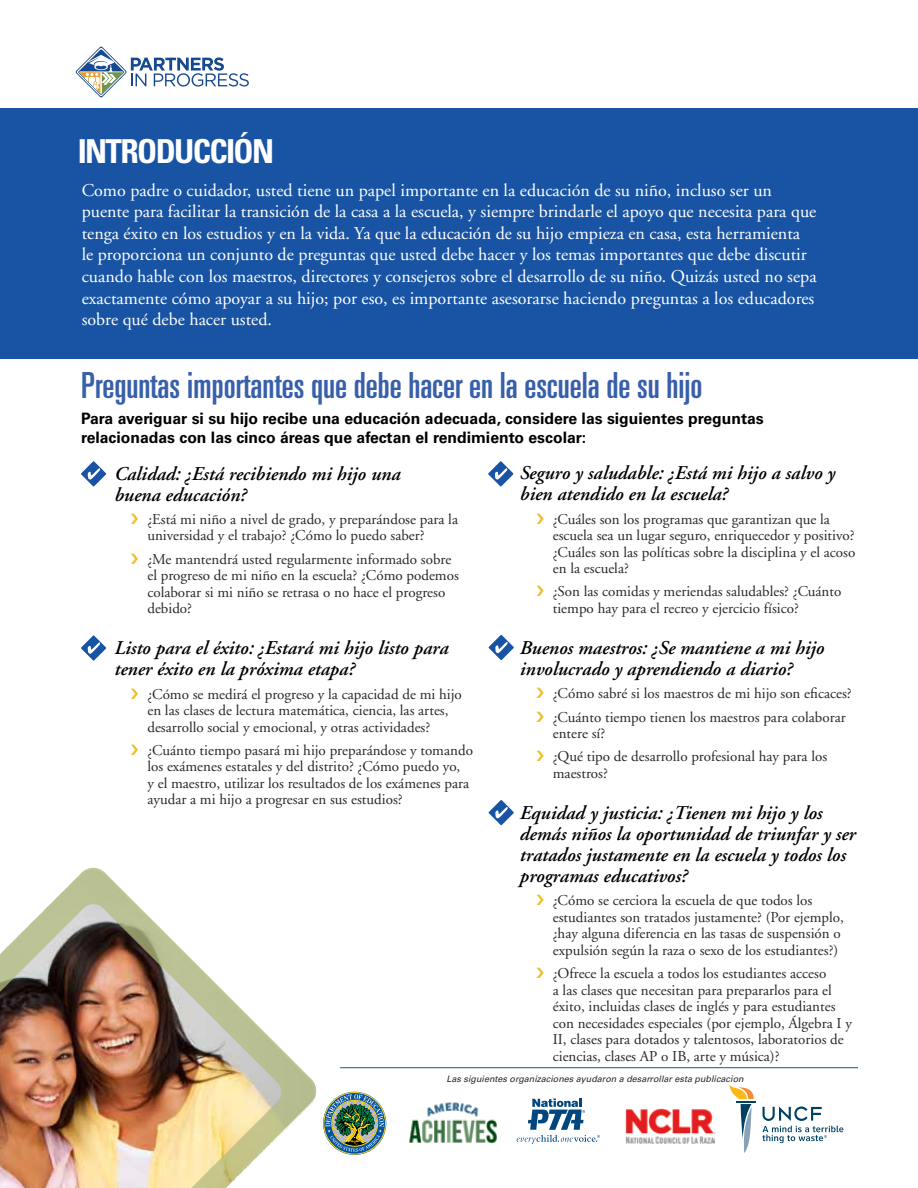
<style>
.page{position:relative;width:918px;height:1188px;background:#fff}
.page>*{position:absolute;margin:0;border:0;box-sizing:border-box;transform-origin:0 0}
.t1{font:ultra-condensed 36px "Univers";color:#375faa}
.t2{font:700 condensed 33px "Univers";letter-spacing:-.05em;color:#fff}
.ital_subhead{font:italic 600 19.5px/21px "Adobe Garamond";color:#000}
.t3{font:18px/21.6px "Adobe Garamond";color:#fff}
.t4{font:700 15.75px/18.9px "Univers";color:#000}
.t5{font:15px/16.5px "Adobe Garamond";color:#292829}
.Page_1{font:italic 9px "Univers";color:#292829}
</style>
<div class="page">
<div style="left:0;top:108px;width:918px;height:251px;background:#1854a3"></div>
<svg style="left:488px;top:461px;width:25px;height:25px"></svg>
<svg style="left:489px;top:635px;width:25px;height:25px"></svg>
<svg style="left:489px;top:800px;width:25px;height:25px"></svg>
<svg style="left:81px;top:635px;width:25px;height:26px"></svg>
<svg style="left:81px;top:461px;width:25px;height:25px"></svg>
<img style="left:0;top:868px;width:317px;height:320px">
<div style="left:324px;top:1092px;width:62px;height:62px;border:1px solid #ffd420;border-radius:50%"></div>
<img style="left:326px;top:1094px;width:58px;height:58px">
<div style="left:332px;top:1100px;width:46px;height:46px;border:1px solid #ffd420;border-radius:50%"></div>
<img style="left:409px;top:1102px;width:88px;height:42px">
<svg style="left:517px;top:1099px;width:83px;height:45px"></svg>
<img style="left:625px;top:1108px;width:89px;height:36px">
<hr style="left:736px;top:1101px;width:20px;height:2px;background:#004062">
<svg style="left:729px;top:1085px;width:25px;height:68px"></svg>
<svg style="left:762px;top:1107px;width:81px;height:36px"></svg>
<svg style="left:76px;top:46px;width:173px;height:52px"></svg>
<hr style="left:340px;top:1067px;width:518px;height:1px;background:#1854a3">
<h1 class="t2" style="left:78px;top:131px;width:198px">INTRODUCCIÓN</h1>
<p class="t3" style="left:82px;top:180px;width:736px">Como padre o cuidador, usted tiene un papel importante en la educación de su niño, incluso ser un puente para facilitar la transición de la casa a la escuela, y siempre brindarle el apoyo que necesita para que tenga éxito en los estudios y en la vida. Ya que la educación de su hijo empieza en casa, esta herramienta<br>le proporciona un conjunto de preguntas que usted debe hacer y los temas importantes que debe discutir cuando hable con los maestros, directores y consejeros sobre el desarrollo de su niño. Quizás usted no sepa exactamente cómo apoyar a su hijo; por eso, es importante asesorarse haciendo preguntas a los educadores sobre qué debe hacer usted.</p>
<h2 class="t1" style="left:81px;top:365px;width:623px">Preguntas importantes que debe hacer en la escuela de su hijo</h2>
<p class="t4" style="left:81px;top:409px;width:684px">Para averiguar si su hijo recibe una educación adecuada, considere las siguientes preguntas relacionadas con las cinco áreas que afectan el rendimiento escolar:</p>
<p class="ital_subhead" style="left:114px;top:463px;width:288px">Calidad: ¿Está recibiendo mi hijo una buena educación?</p>
<p class="t5" style="left:147px;top:511px;width:312px">¿Está mi niño a nivel de grado, y preparándose para la universidad y el trabajo? ¿Cómo lo puedo saber?</p>
<p class="t5" style="left:147px;top:551px;width:313px">¿Me mantendrá usted regularmente informado sobre el progreso de mi niño en la escuela? ¿Cómo podemos colaborar si mi niño se retrasa o no hace el progreso debido?</p>
<p class="ital_subhead" style="left:114px;top:638px;width:336px">Listo para el éxito: ¿Estará mi hijo listo para tener éxito en la próxima etapa?</p>
<p class="t5" style="left:147px;top:686px;width:316px">¿Cómo se medirá el progreso y la capacidad de mi hijo en las clases de lectura matemática, ciencia, las artes, desarrollo social y emocional, y otras actividades?</p>
<p class="t5" style="left:147px;top:742px;width:327px">¿Cuánto tiempo pasará mi hijo preparándose y tomando los exámenes estatales y del distrito? ¿Cómo puedo yo,<br>y el maestro, utilizar los resultados de los exámenes para ayudar a mi hijo a progresar en sus estudios?</p>
<p class="ital_subhead" style="left:520px;top:463px;width:317px">Seguro y saludable: ¿Está mi hijo a salvo y bien atendido en la escuela?</p>
<p class="t5" style="left:553px;top:511px;width:304px">¿Cuáles son los programas que garantizan que la escuela sea un lugar seguro, enriquecedor y positivo? ¿Cuáles son las políticas sobre la disciplina y el acoso en la escuela?</p>
<p class="t5" style="left:553px;top:584px;width:290px">¿Son las comidas y meriendas saludables? ¿Cuánto tiempo hay para el recreo y ejercicio físico?</p>
<p class="ital_subhead" style="left:520px;top:638px;width:306px">Buenos maestros: ¿Se mantiene a mi hijo involucrado y aprendiendo a diario?</p>
<p class="t5" style="left:553px;top:686px;width:300px">¿Cómo sabré si los maestros de mi hijo son eficaces?</p>
<p class="t5" style="left:553px;top:709px;width:294px">¿Cuánto tiempo tienen los maestros para colaborar entere sí?</p>
<p class="t5" style="left:553px;top:749px;width:276px">¿Qué tipo de desarrollo profesional hay para los maestros?</p>
<p class="ital_subhead" style="left:520px;top:803px;width:338px">Equidad y justicia: ¿Tienen mi hijo y los demás niños la oportunidad de triunfar y ser tratados justamente en la escuela y todos los programas educativos?</p>
<p class="t5" style="left:553px;top:893px;width:293px">¿Cómo se cerciora la escuela de que todos los estudiantes son tratados justamente? (Por ejemplo, ¿hay alguna diferencia en las tasas de suspensión o expulsión según la raza o sexo de los estudiantes?)</p>
<p class="t5" style="left:553px;top:966px;width:301px">¿Ofrece la escuela a todos los estudiantes acceso<br>a las clases que necesitan para prepararlos para el éxito, incluidas clases de inglés y para estudiantes con necesidades especiales (por ejemplo, Álgebra I y II, clases para dotados y talentosos, laboratorios de ciencias, clases AP o IB, arte y música)?</p>
<p class="Page_1" style="left:446px;top:1073px;width:299px">Las siguientes organizaciones ayudaron a desarrollar esta publicacion</p>
</div>
